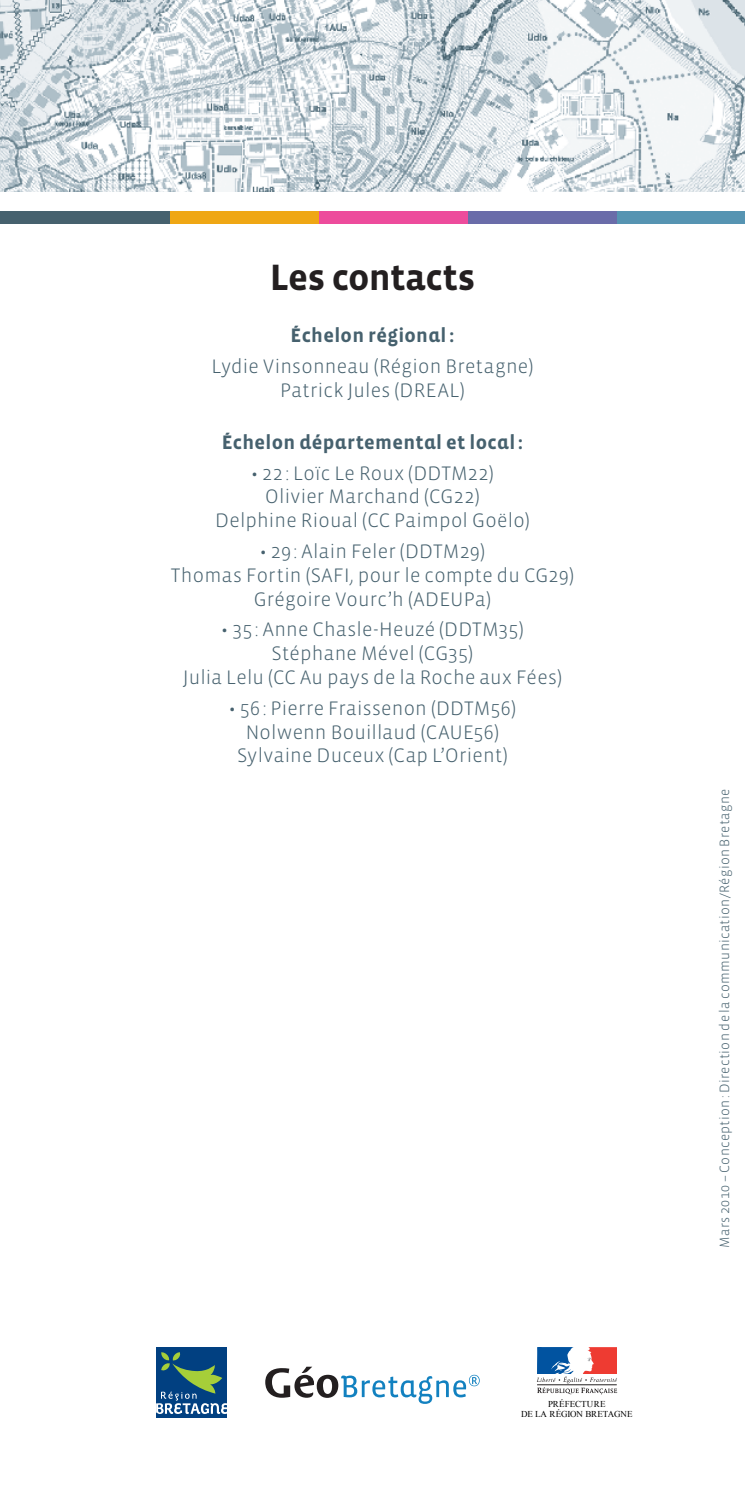
<style>
.page{position:relative;width:745px;height:1489px;background:#fff}
.page>*{position:absolute;margin:0;border:0;box-sizing:border-box;transform-origin:0 0}
.t1{font:700 37.5px "Vista Sans";letter-spacing:-.01em;color:#231f20}
.t2{font:300 20px/23.8px "Vista Sans";letter-spacing:.01em;color:#46616e;text-align:center}
.t3{font:700 20px "Vista Sans Alt";letter-spacing:.015em;color:#46616e}
.t4{font:300 13.75px "Vista Sans";letter-spacing:.02em;color:#46616e}
.t5{font:9px/9.8px "Times New Roman";letter-spacing:-.005em;color:#000;text-align:center}
</style>
<div class="page">
<img style="left:0;top:0;width:744px;height:191px">
<div style="left:156px;top:1346px;width:71px;height:71px;background:#014081"></div>
<svg style="left:156px;top:1352px;width:71px;height:61px"></svg>
<svg style="left:536px;top:1347px;width:80px;height:47px"></svg>
<svg style="left:265px;top:1366px;width:214px;height:37px"></svg>
<div style="left:0;top:211px;width:170px;height:13px;background:#46616e"></div>
<div style="left:170px;top:211px;width:149px;height:13px;background:#efa715"></div>
<div style="left:319px;top:211px;width:149px;height:13px;background:#ed4c9c"></div>
<div style="left:468px;top:211px;width:149px;height:13px;background:#6a6ca9"></div>
<div style="left:617px;top:211px;width:127px;height:13px;background:#5694b2"></div>
<h1 class="t1" style="left:269px;top:258px;width:207px">Les contacts</h1>
<p class="t3" style="left:290px;top:325px;width:165px">Échelon régional:</p>
<p class="t2" style="left:211px;top:355px;width:323px">Lydie Vinsonneau (Région Bretagne)<br>Patrick Jules (DREAL)</p>
<p class="t3" style="left:221px;top:432px;width:303px">Échelon départemental et local:</p>
<p class="t2" style="left:215px;top:461px;width:316px">• 22: Loïc Le Roux (DDTM22)<br>Olivier Marchand (CG22)<br>Delphine Rioual (CC Paimpol Goëlo)</p>
<p class="t2" style="left:171px;top:540px;width:404px">• 29: Alain Feler (DDTM29)<br>Thomas Fortin (SAFI, pour le compte du CG29)<br>Grégoire Vourc’h (ADEUPa)</p>
<p class="t2" style="left:183px;top:618px;width:380px">• 35: Anne Chasle-Heuzé (DDTM35)<br>Stéphane Mével (CG35)<br>Julia Lelu (CC Au pays de la Roche aux Fées)</p>
<p class="t2" style="left:229px;top:696px;width:288px">• 56: Pierre Fraissenon (DDTM56)<br>Nolwenn Bouillaud (CAUE56)<br>Sylvaine Duceux (Cap L’Orient)</p>
<p class="t5" style="left:520px;top:1398px;width:113px">PRÉFECTURE<br>DE LA RÉGION BRETAGNE</p>
<p class="t4" style="left:717px;top:1247px;width:461px;rotate:-90deg">Mars 2010 – Conception: Direction de la communication/Région Bretagne</p>
</div>
